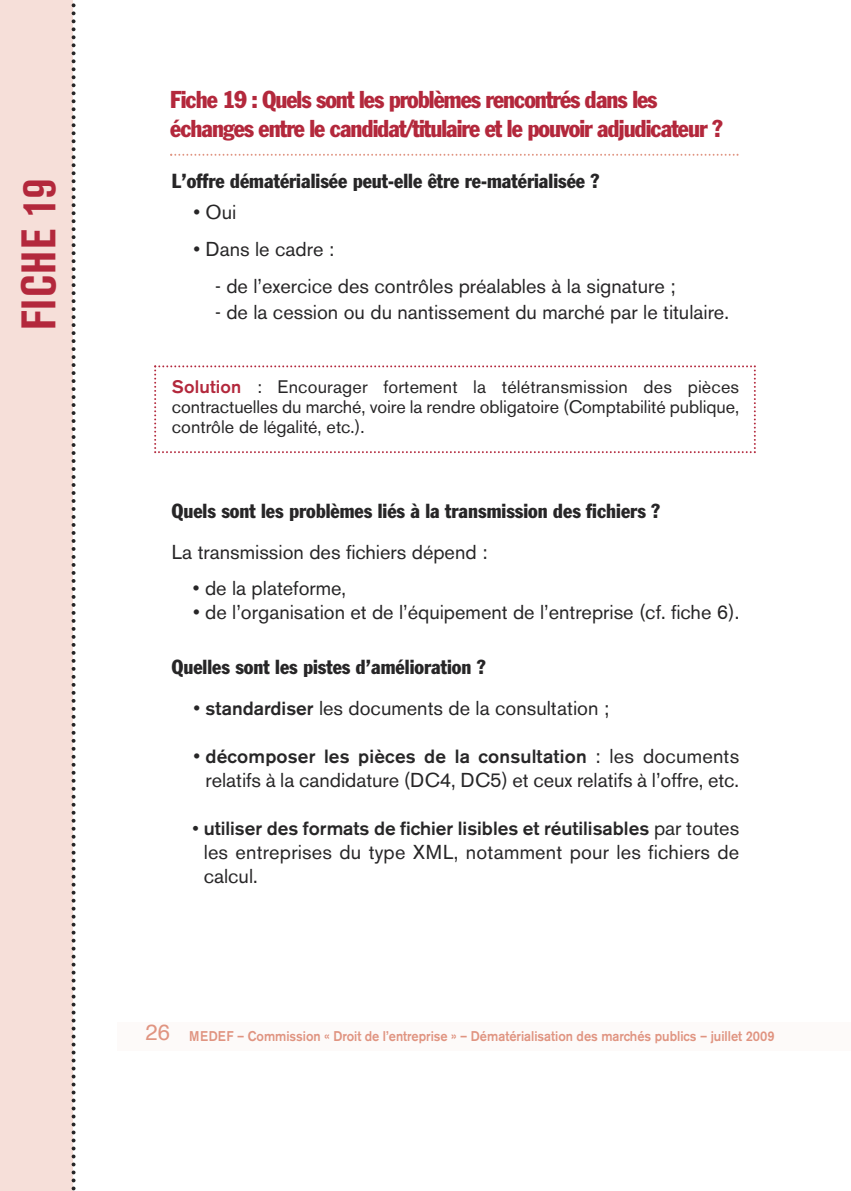
<style>
.page{position:relative;width:851px;height:1191px;background:#fff}
.page>*{position:absolute;margin:0;border:0;box-sizing:border-box;transform-origin:0 0}
.t1{font:700 condensed 48px "Akzidenz Grotesk BE";letter-spacing:.035em;color:#b3283c}
.t2{font:condensed 24px/28.8px "Franklin Gothic";letter-spacing:-.04em;color:#b3283c}
.t3{font:20px/24px "Akzidenz Grotesk BE";color:#272627}
.t4{font:condensed 20px "Franklin Gothic";color:#272627}
.t5{font:500 19px "Akzidenz Grotesk BE";color:#272627}
.t6{font:18px/20px "Akzidenz Grotesk BE";letter-spacing:-.005em;color:#272627;text-align:justify}
.t7{font:500 14px "Akzidenz Grotesk BE";color:#e09481;scale:.92 1}
.s1{font-weight:500;color:#b3283c}
.s2{font-weight:500;font-size:19px}
.s3{font-weight:400;font-size:20px}
.s4{font-weight:400}
.s5{font-family:"Helvetica";font-weight:400;font-size:22px}
</style>
<div class="page">
<div style="left:0;top:0;width:73px;height:1191px;background:#f6dfd9"></div>
<div style="left:117px;top:1022px;width:733px;height:28px;background:#fdfaf9"></div>
<svg style="left:72px;top:3px;width:4px;height:1188px"></svg>
<svg style="left:170px;top:154px;width:568px;height:2px"></svg>
<svg style="left:154px;top:365px;width:601px;height:88px"></svg>
<h1 class="t1" style="left:22px;top:330px;width:153px;rotate:-90deg">FICHE 19</h1>
<p class="t2" style="left:170px;top:87px;width:554px">Fiche 19 : Quels sont les problèmes rencontrés dans les échanges entre le candidat/titulaire et le pouvoir adjudicateur ?</p>
<p class="t4" style="left:172px;top:173px;width:429px">L’offre dématérialisée peut-elle être re-matérialisée ?</p>
<p class="t3" style="left:193px;top:202px;width:44px">• Oui</p>
<p class="t3" style="left:193px;top:239px;width:142px">• Dans le cadre :</p>
<p class="t3" style="left:215px;top:276px;width:462px">- de l’exercice des contrôles préalables à la signature ;</p>
<p class="t3" style="left:215px;top:302px;width:515px">- de la cession ou du nantissement du marché par le titulaire.</p>
<p class="t6" style="left:172px;top:378px;width:568px"><span class="s1">Solution</span> : Encourager fortement la télétransmission des pièces contractuelles du marché, voire la rendre obligatoire (Comptabilité publique, contrôle de légalité, etc.).</p>
<p class="t4" style="left:172px;top:504px;width:489px">Quels sont les problèmes liés à la transmission des fichiers ?</p>
<p class="t3" style="left:172px;top:542px;width:317px">La transmission des fichiers dépend :</p>
<p class="t3" style="left:193px;top:577px;width:155px">• de la plateforme,</p>
<p class="t3" style="left:193px;top:601px;width:547px">• de l’organisation et de l’équipement de l’entreprise (cf. fiche 6).</p>
<p class="t4" style="left:172px;top:659px;width:315px">Quelles sont les pistes d’amélioration ?</p>
<p class="t3" style="left:193px;top:698px;width:417px">• <span class="s2">standardiser</span> les documents de la consultation ;</p>
<p class="t5" style="left:193px;top:749px;width:547px"><span class="s3">•</span> décomposer les pièces de la consultation <span class="s3">: les documents</span></p>
<p class="t3" style="left:205px;top:770px;width:535px">relatifs à la candidature (DC4, DC5) et ceux relatifs à l’offre, etc.</p>
<p class="t5" style="left:192px;top:821px;width:548px"><span class="s4">•</span> utiliser des formats de fichier lisibles et réutilisables <span class="s3">par toutes</span></p>
<p class="t3" style="left:204px;top:842px;width:537px">les entreprises du type XML, notamment pour les fichiers de calcul.</p>
<p class="t7" style="left:145px;top:1030px;width:685px"><span class="s5">26</span> MEDEF – Commission « Droit de l’entreprise » – Dématérialisation des marchés publics – juillet 2009</p>
</div>
